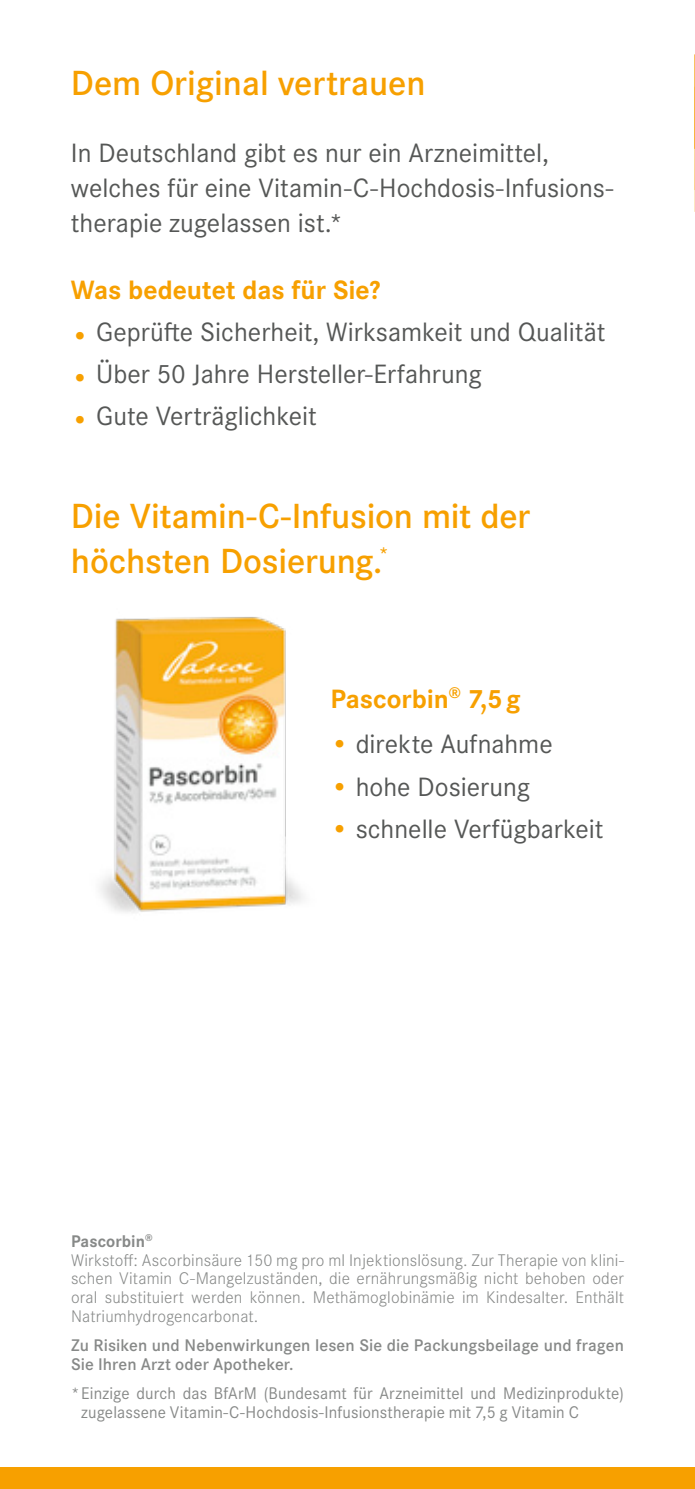
<style>
.page{position:relative;width:695px;height:1489px;background:#fff}
.page>*{position:absolute;margin:0;border:0;box-sizing:border-box;transform-origin:0 0}
.t1{font:600 36.25px/45px "Corporate S Pro";letter-spacing:-.005em;color:#f7a000}
.t2{font:27.5px/35px "Corporate S Pro";color:#555756}
.t3{font:700 27.5px "Corporate S Pro";letter-spacing:-.005em;color:#f7a000}
.t4{font:300 17.5px/18.8px "Corporate S Pro";letter-spacing:.01em;color:#878988}
.t5{font:17.5px/18.8px "Corporate S Pro";letter-spacing:.01em;color:#878988}
.t6{font:600 17.5px/18.8px "Corporate S Pro";letter-spacing:.005em;color:#878988}
.s1{color:#f7a000}
.s2{font-weight:700}
</style>
<div class="page">
<div style="left:0;top:1467px;width:694px;height:21px;background:#f7a000"></div>
<svg style="left:694px;top:54px;width:1px;height:158px"></svg>
<img style="left:100px;top:617px;width:203px;height:296px">
<h1 class="t1" style="left:71px;top:58px;width:356px">Dem Original vertrauen</h1>
<p class="t2" style="left:71px;top:133px;width:544px">In Deutschland gibt es nur ein Arzneimittel, welches für eine Vitamin-C-Hochdosis-Infusions&shy;therapie zugelassen ist.*</p>
<p class="t3" style="left:71px;top:268px;width:311px">Was bedeutet das für Sie?</p>
<p class="t2" style="left:71px;top:312px;width:536px"><span class="s1">•</span> Geprüfte Sicherheit, Wirksamkeit und Qualität</p>
<p class="t2" style="left:71px;top:354px;width:412px"><span class="s1">•</span> Über 50 Jahre Hersteller-Erfahrung</p>
<p class="t2" style="left:71px;top:397px;width:247px"><span class="s1">•</span> Gute Verträglichkeit</p>
<h1 class="t1" style="left:71px;top:490px;width:461px">Die Vitamin-C-Infusion mit der höchsten Dosierung.<sup>*</sup></h1>
<p class="t3" style="left:330px;top:676px;width:192px">Pascorbin<sup>®</sup> 7,5 g</p>
<p class="t2" style="left:330px;top:724px;width:224px"><span class="s1">•</span> direkte Aufnahme</p>
<p class="t2" style="left:330px;top:767px;width:201px"><span class="s1">•</span> hohe Dosierung</p>
<p class="t2" style="left:330px;top:809px;width:274px"><span class="s1">•</span> schnelle Verfügbarkeit</p>
<p class="t4" style="left:71px;top:1230px;width:554px"><span class="s2">Pascorbin</span><sup>®<br></sup>Wirkstoff: Ascorbinsäure 150 mg pro ml Injektionslösung. Zur Therapie von klini&shy;schen Vitamin C-Mangelzuständen, die ernährungsmäßig nicht behoben oder oral substituiert werden können. Methämoglobinämie im Kindesalter. Enthält Natriumhydrogencarbonat.</p>
<p class="t6" style="left:71px;top:1334px;width:554px">Zu Risiken und Nebenwirkungen lesen Sie die Packungsbeilage und fragen<br>Sie Ihren Arzt oder Apotheker.</p>
<p class="t5" style="left:81px;top:1382px;width:544px;text-indent:-10px">* Einzige durch das BfArM (Bundesamt für Arzneimittel und Medizinprodukte) zugelassene Vitamin-C-Hochdosis-Infusionstherapie mit 7,5 g Vitamin C</p>
</div>
